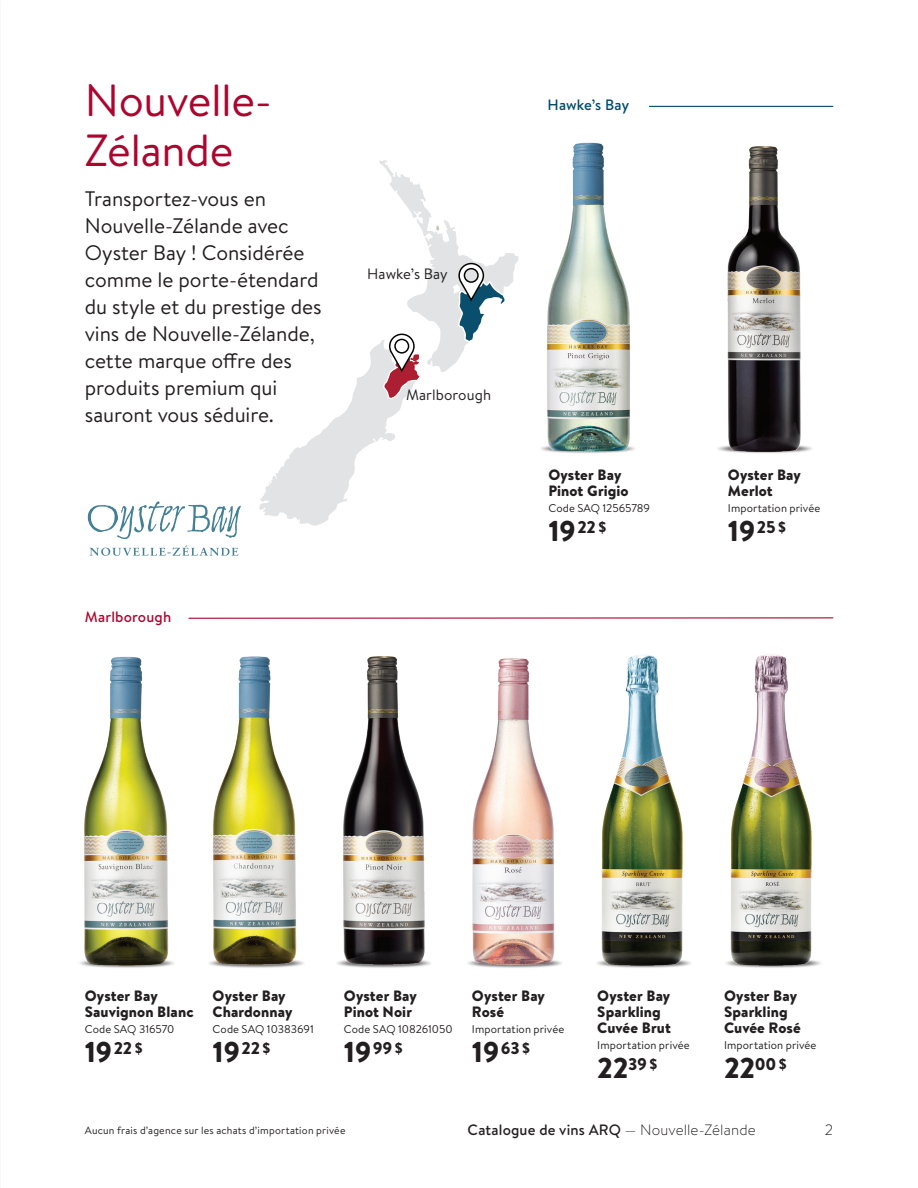
<style>
.page{position:relative;width:918px;height:1188px;background:#fff}
.page>*{position:absolute;margin:0;border:0;box-sizing:border-box;transform-origin:0 0}
.t1{font:45px/49.5px "Brandon Text";letter-spacing:-.01em;color:#ac062f}
.t2{font:900 28.8px "Brandon Text";letter-spacing:-.015em;color:#231f20}
.t3{font:21px/27px "Brandon Text";letter-spacing:-.005em;color:#231f20}
.t4{font:900 15px/15.8px "Brandon Text";letter-spacing:.005em;color:#231f20}
.t5{font:500 15px "Brandon Text";letter-spacing:.01em;color:#231f20}
.t6{font:15px "Brandon Text";letter-spacing:.005em;color:#231f20}
.t7{font:500 15px "Brandon Text";letter-spacing:.01em;color:#ac062f}
.t8{font:500 15px "Brandon Text";color:#004b6c}
.t9{font:300 15px "Brandon Text";color:#231f20}
.t10{font:11.25px "Brandon Text";letter-spacing:.005em;color:#231f20}
.t11{font:10.5px "Brandon Text";letter-spacing:.02em;color:#231f20}
.s1{font-weight:300}
</style>
<div class="page">
<img style="left:0;top:0;width:1px;height:1188px">
<hr style="left:189px;top:617px;width:644px;height:2px;background:#ac062f">
<hr style="left:649px;top:106px;width:184px;height:1px;background:#004b6c">
<img style="left:300px;top:961px;width:4px;height:4px">
<img style="left:558px;top:961px;width:4px;height:5px">
<img style="left:687px;top:961px;width:4px;height:5px">
<img style="left:816px;top:961px;width:5px;height:5px">
<img style="left:718px;top:446px;width:94px;height:5px">
<img style="left:209px;top:656px;width:91px;height:312px">
<img style="left:338px;top:656px;width:91px;height:312px">
<img style="left:543px;top:142px;width:91px;height:311px">
<img style="left:80px;top:656px;width:92px;height:312px">
<svg style="left:88px;top:501px;width:153px;height:38px"></svg>
<svg style="left:90px;top:545px;width:148px;height:11px"></svg>
<img style="left:468px;top:658px;width:90px;height:310px">
<img style="left:721px;top:146px;width:86px;height:307px">
<svg style="left:259px;top:160px;width:260px;height:366px"></svg>
<img style="left:726px;top:654px;width:90px;height:314px">
<img style="left:597px;top:654px;width:90px;height:314px">
<h1 class="t1" style="left:85px;top:74px;width:189px">Nouvelle-<br>Zélande</h1>
<p class="t3" style="left:85px;top:185px;width:238px">Transportez-vous en<br>Nouvelle-Zélande avec<br>Oyster Bay ! Considérée comme le porte-étendard du style et du prestige des vins de Nouvelle-Zélande, cette marque offre des produits premium qui sauront vous séduire.</p>
<p class="t6" style="left:367px;top:264px;width:82px">Hawke’s Bay</p>
<p class="t6" style="left:406px;top:384px;width:87px">Marlborough</p>
<p class="t7" style="left:85px;top:606px;width:88px">Marlborough</p>
<p class="t8" style="left:548px;top:95px;width:83px">Hawke’s Bay</p>
<p class="t4" style="left:548px;top:467px;width:82px">Oyster Bay<br>Pinot Grigio</p>
<p class="t10" style="left:548px;top:501px;width:103px">Code SAQ 12565789</p>
<h2 class="t2" style="left:548px;top:511px;width:60px">19<sup>22</sup><sup>$</sup></h2>
<p class="t4" style="left:728px;top:467px;width:75px">Oyster Bay<br>Merlot</p>
<p class="t10" style="left:728px;top:501px;width:94px">Importation privée</p>
<h2 class="t2" style="left:728px;top:511px;width:60px">19<sup>25</sup><sup>$</sup></h2>
<p class="t4" style="left:85px;top:988px;width:110px">Oyster Bay<br>Sauvignon Blanc</p>
<p class="t10" style="left:85px;top:1022px;width:91px">Code SAQ 316570</p>
<h2 class="t2" style="left:85px;top:1032px;width:60px">19<sup>22</sup><sup>$</sup></h2>
<p class="t4" style="left:213px;top:988px;width:81px">Oyster Bay<br>Chardonnay</p>
<p class="t10" style="left:213px;top:1022px;width:103px">Code SAQ 10383691</p>
<h2 class="t2" style="left:213px;top:1032px;width:60px">19<sup>22</sup><sup>$</sup></h2>
<p class="t4" style="left:344px;top:988px;width:75px">Oyster Bay<br>Pinot Noir</p>
<p class="t10" style="left:344px;top:1022px;width:110px">Code SAQ 108261050</p>
<h2 class="t2" style="left:344px;top:1032px;width:61px">19<sup>99</sup><sup>$</sup></h2>
<p class="t4" style="left:472px;top:988px;width:75px">Oyster Bay<br>Rosé</p>
<p class="t10" style="left:472px;top:1022px;width:94px">Importation privée</p>
<h2 class="t2" style="left:472px;top:1032px;width:60px">19<sup>63</sup><sup>$</sup></h2>
<p class="t4" style="left:597px;top:988px;width:75px">Oyster Bay<br>Sparkling<br>Cuvée Brut</p>
<p class="t10" style="left:597px;top:1038px;width:94px">Importation privée</p>
<h2 class="t2" style="left:597px;top:1047px;width:62px">22<sup>39</sup> <sup>$</sup></h2>
<p class="t4" style="left:724px;top:988px;width:78px">Oyster Bay<br>Sparkling<br>Cuvée Rosé</p>
<p class="t10" style="left:724px;top:1038px;width:94px">Importation privée</p>
<h2 class="t2" style="left:724px;top:1047px;width:65px">22<sup>00</sup><sup>$</sup></h2>
<p class="t11" style="left:85px;top:1124px;width:262px">Aucun frais d’agence sur les achats d’importation privée</p>
<p class="t5" style="left:468px;top:1120px;width:290px">Catalogue de vins ARQ <span class="s1">— Nouvelle-Zélande</span></p>
<p class="t9" style="left:825px;top:1120px;width:10px">2</p>
</div>
